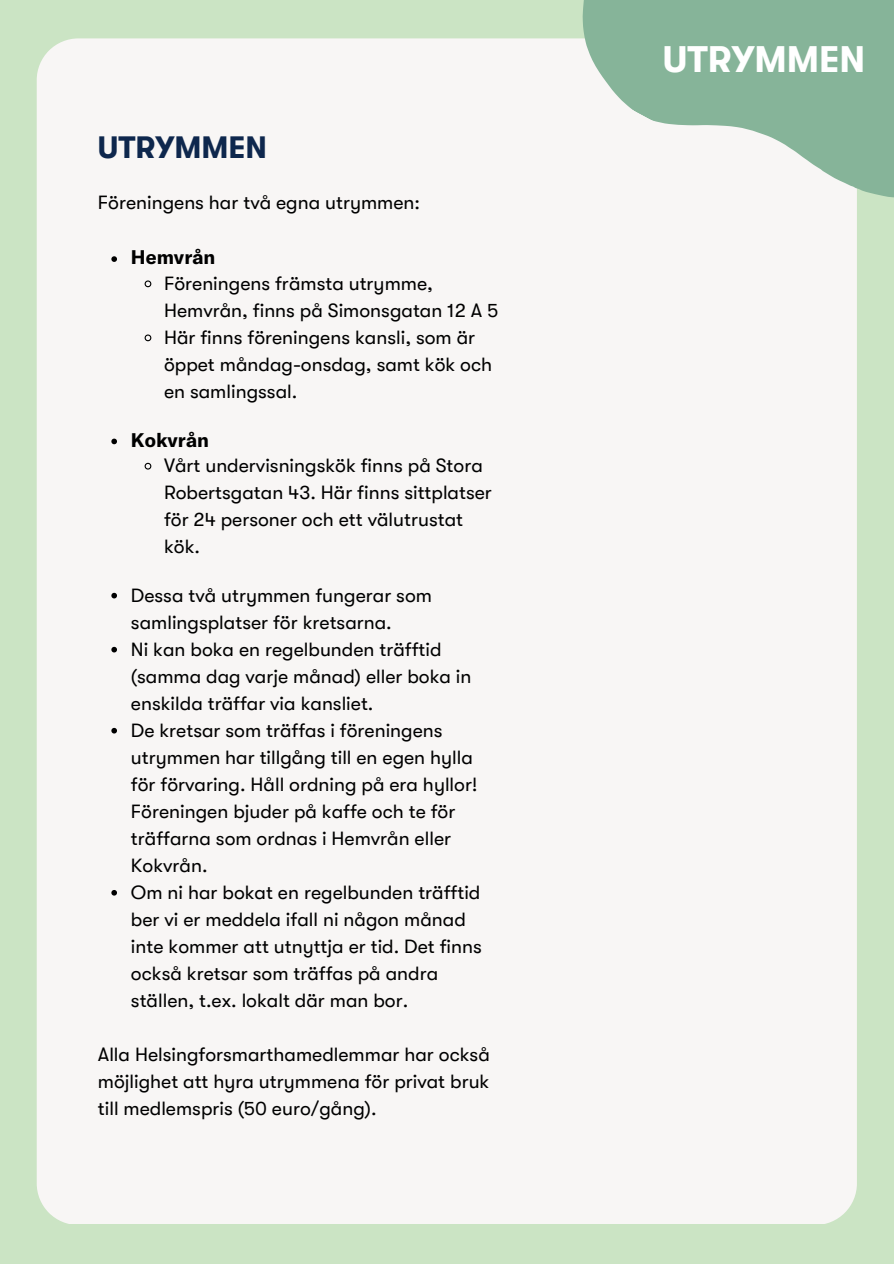
<style>
.page{position:relative;width:894px;height:1264px;background:#fff}
.page>*{position:absolute;margin:0;border:0;box-sizing:border-box;transform-origin:0 0}
.t1{font:700 36.75px "GT Walsheim";color:#fff}
.t2{font:700 30.75px "GT Walsheim";color:#0e274d}
.t3{font:19.5px/27px "GT Walsheim";color:#000}
.t4{font:700 19.5px "GT America";color:#000}
</style>
<div class="page">
<div style="left:0;top:0;width:893px;height:1263px;background:#cbe4c4"></div>
<div style="left:37px;top:38px;width:819px;height:1185px;background:#f8f6f5"></div>
<svg style="left:111px;top:256px;width:6px;height:6px"></svg>
<svg style="left:144px;top:280px;width:8px;height:8px"></svg>
<svg style="left:144px;top:334px;width:8px;height:8px"></svg>
<svg style="left:111px;top:438px;width:6px;height:6px"></svg>
<svg style="left:144px;top:462px;width:8px;height:8px"></svg>
<svg style="left:111px;top:593px;width:6px;height:5px"></svg>
<svg style="left:111px;top:647px;width:6px;height:5px"></svg>
<svg style="left:111px;top:728px;width:6px;height:5px"></svg>
<svg style="left:111px;top:890px;width:6px;height:5px"></svg>
<svg style="left:543px;top:0;width:350px;height:266px;background:#c2d7c8"></svg>
<p class="t2" style="left:98px;top:131px;width:171px">UTRYMMEN</p>
<p class="t3" style="left:98px;top:189px;width:323px">Föreningens har två egna utrymmen:</p>
<p class="t4" style="left:131px;top:244px;width:86px">Hemvrån</p>
<h2 class="t3" style="left:164px;top:270px;width:335px">Föreningens främsta utrymme,<br>Hemvrån, finns på Simonsgatan 12 A 5</h2>
<p class="t3" style="left:164px;top:324px;width:329px">Här finns föreningens kansli, som är öppet måndag-onsdag, samt kök och en samlingssal.</p>
<p class="t4" style="left:131px;top:427px;width:79px">Kokvrån</p>
<p class="t3" style="left:164px;top:452px;width:329px">Vårt undervisningskök finns på Stora<br>Robertsgatan 43. Här finns sittplatser för 24 personer och ett välutrustat kök.</p>
<p class="t3" style="left:131px;top:582px;width:302px">Dessa två utrymmen fungerar som samlingsplatser för kretsarna.</p>
<p class="t3" style="left:131px;top:636px;width:342px">Ni kan boka en regelbunden träfftid (samma dag varje månad) eller boka in enskilda träffar via kansliet.</p>
<p class="t3" style="left:131px;top:717px;width:348px">De kretsar som träffas i föreningens utrymmen har tillgång till en egen hylla för förvaring. Håll ordning på era hyllor!<br>Föreningen bjuder på kaffe och te för träffarna som ordnas i Hemvrån eller Kokvrån.</p>
<p class="t3" style="left:131px;top:879px;width:352px">Om ni har bokat en regelbunden träfftid ber vi er meddela ifall ni någon månad inte kommer att utnyttja er tid. Det finns också kretsar som träffas på andra ställen, t.ex. lokalt där man bor.</p>
<p class="t3" style="left:98px;top:1041px;width:393px;text-align:justify">Alla Helsingforsmarthamedlemmar har också möjlighet att hyra utrymmena för privat bruk till medlemspris (50 euro/gång).</p>
<p class="t1" style="left:662px;top:39px;width:204px">UTRYMMEN</p>
</div>
